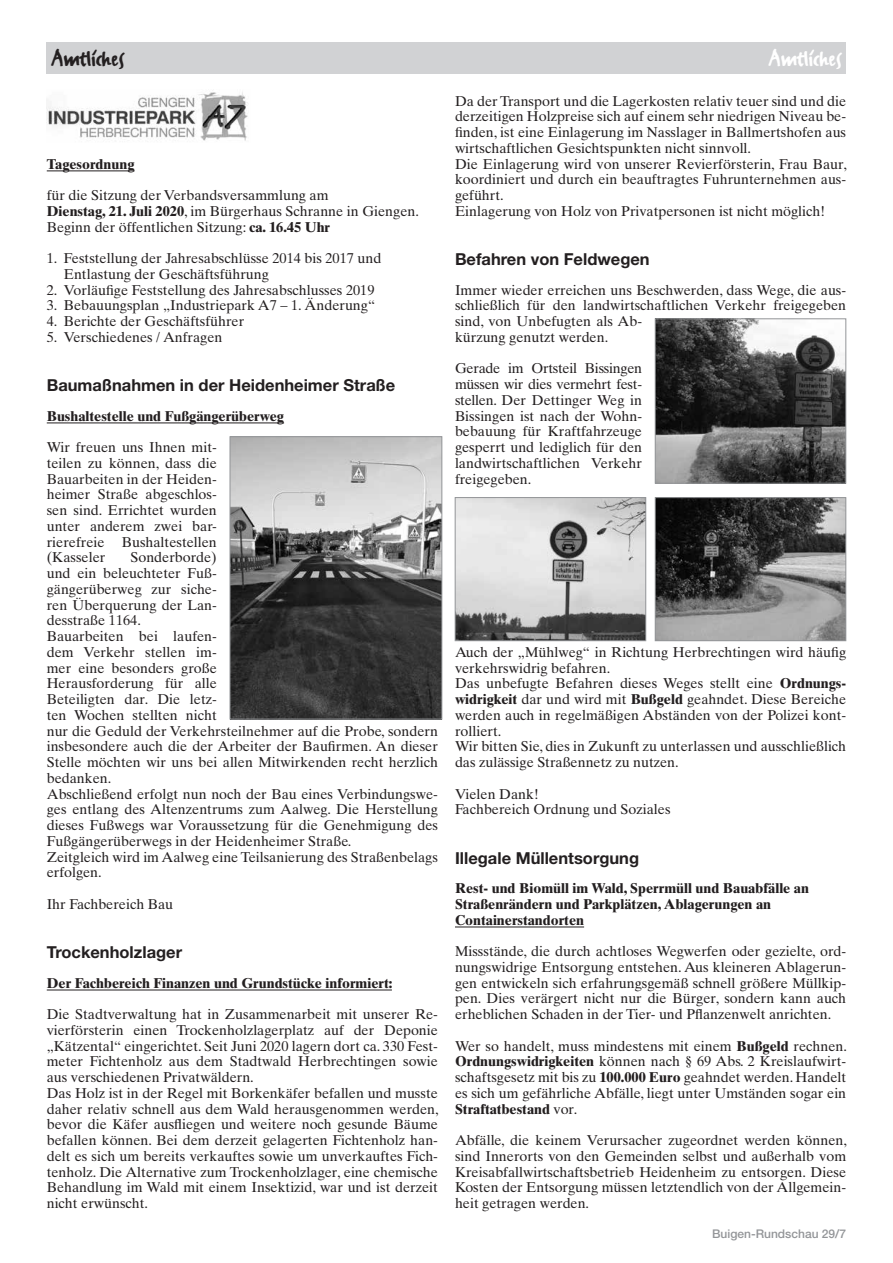
<style>
.page{position:relative;width:893px;height:1263px;background:#fff}
.page>*{position:absolute;margin:0;border:0;box-sizing:border-box;transform-origin:0 0}
.t1{font:27px "FF Erikrighthand";color:#231f20}
.t2{font:27px "FF Erikrighthand";color:#fff}
.t3{font:700 16.5px "Helvetica Neue";color:#231f20}
.t4{font:14.25px/15.8px "Times Ten";color:#231f20}
.t5{font:700 14.25px/15.8px "Times Ten";color:#231f20}
.t6{font:500 12px "Helvetica Neue";color:#939598}
.s1{font-weight:700}
</style>
<div class="page">
<hr style="left:47px;top:171px;width:87px;height:1px;background:#231f20">
<hr style="left:47px;top:423px;width:237px;height:1px;background:#231f20">
<hr style="left:47px;top:990px;width:345px;height:1px;background:#231f20">
<hr style="left:455px;top:927px;width:129px;height:1px;background:#231f20">
<div style="left:47px;top:43px;width:799px;height:31px;background:#d1d2d4"></div>
<img style="left:47px;top:92px;width:201px;height:49px">
<img style="left:232px;top:438px;width:208px;height:279px">
<div style="left:230px;top:436px;width:212px;height:283px;border:1px solid #939598"></div>
<img style="left:657px;top:320px;width:187px;height:162px">
<div style="left:655px;top:318px;width:191px;height:166px;border:1px solid #939598"></div>
<img style="left:457px;top:499px;width:187px;height:140px">
<div style="left:455px;top:497px;width:191px;height:144px;border:1px solid #939598"></div>
<img style="left:657px;top:499px;width:187px;height:140px">
<div style="left:655px;top:497px;width:191px;height:144px;border:1px solid #939598"></div>
<h1 class="t1" style="left:51px;top:42px;width:75px">Amtliches</h1>
<h1 class="t2" style="left:768px;top:42px;width:75px">Amtliches</h1>
<p class="t5" style="left:47px;top:156px;width:89px">Tagesordnung</p>
<p class="t4" style="left:47px;top:187px;width:374px">für die Sitzung der Verbandsversammlung am<br><span class="s1">Dienstag, 21. Juli 2020</span>, im Bürgerhaus Schranne in Giengen.<br>Beginn der öffentlichen Sitzung: <span class="s1">ca. 16.45 Uhr</span></p>
<p class="t4" style="left:64px;top:250px;width:319px;text-indent:-17px">1. Feststellung der Jahresabschlüsse 2014 bis 2017 und<br>Entlastung der Geschäftsführung</p>
<p class="t4" style="left:47px;top:282px;width:329px">2. Vorläufige Feststellung des Jahresabschlusses 2019</p>
<p class="t4" style="left:47px;top:297px;width:330px">3. Bebauungsplan „Industriepark A7 – 1. Änderung“</p>
<p class="t4" style="left:47px;top:313px;width:199px">4. Berichte der Geschäftsführer</p>
<p class="t4" style="left:47px;top:329px;width:177px">5. Verschiedenes / Anfragen</p>
<p class="t3" style="left:47px;top:375px;width:350px">Baumaßnahmen in der Heidenheimer Straße</p>
<p class="t5" style="left:47px;top:408px;width:239px">Bushaltestelle und Fußgängerüberweg</p>
<p class="t4" style="left:47px;top:439px;width:172px;text-align:justify">Wir freuen uns Ihnen mit&shy;teilen zu können, dass die Bauarbeiten in der Heiden&shy;heimer Straße abgeschlos&shy;sen sind. Errichtet wurden unter anderem zwei bar&shy;rierefreie Bushaltestellen (Kasseler</p>
<p class="t4" style="left:47px;top:549px;width:393px;text-indent:84px">Sonderborde)<br>und ein beleuchteter Fuß-<br>gängerüberweg zur siche-<br>ren Überquerung der Lan-<br>desstraße 1164.<br>Bauarbeiten bei laufen-<br>dem Verkehr stellen im-<br>mer eine besonders große<br>Herausforderung für alle<br>Beteiligten dar. Die letz-<br>ten Wochen stellten nicht<br>nur die Geduld der Verkehrsteilnehmer auf die Probe, sondern insbesondere auch die der Arbeiter der Baufirmen. An dieser Stelle möchten wir uns bei allen Mitwirkenden recht herzlich bedanken.<br>Abschließend erfolgt nun noch der Bau eines Verbindungswe&shy;ges entlang des Altenzentrums zum Aalweg. Die Herstellung dieses Fußwegs war Voraussetzung für die Genehmigung des Fußgängerüberwegs in der Heidenheimer Straße.<br>Zeitgleich wird im Aalweg eine Teilsanierung des Straßenbelags erfolgen.</p>
<p class="t4" style="left:47px;top:896px;width:128px">Ihr Fachbereich Bau</p>
<p class="t3" style="left:47px;top:942px;width:137px">Trockenholzlager</p>
<p class="t5" style="left:47px;top:975px;width:347px">Der Fachbereich Finanzen und Grundstücke informiert:</p>
<p class="t4" style="left:47px;top:1006px;width:393px">Die Stadtverwaltung hat in Zusammenarbeit mit unserer Re&shy;vierförsterin einen Trockenholzlagerplatz auf der Deponie „Kätzental“ eingerichtet. Seit Juni 2020 lagern dort ca. 330 Fest&shy;meter Fichtenholz aus dem Stadtwald Herbrechtingen sowie aus verschiedenen Privatwäldern.<br>Das Holz ist in der Regel mit Borkenkäfer befallen und musste daher relativ schnell aus dem Wald herausgenommen werden, bevor die Käfer ausfliegen und weitere noch gesunde Bäume befallen können. Bei dem derzeit gelagerten Fichtenholz han&shy;delt es sich um bereits verkauftes sowie um unverkauftes Fich&shy;tenholz. Die Alternative zum Trockenholzlager, eine chemische Behandlung im Wald mit einem Insektizid, war und ist derzeit nicht erwünscht.</p>
<p class="t4" style="left:455px;top:93px;width:393px">Da der Transport und die Lagerkosten relativ teuer sind und die derzeitigen Holzpreise sich auf einem sehr niedrigen Niveau be&shy;finden, ist eine Einlagerung im Nasslager in Ballmertshofen aus wirtschaftlichen Gesichtspunkten nicht sinnvoll.<br>Die Einlagerung wird von unserer Revierförsterin, Frau Baur, koordiniert und durch ein beauftragtes Fuhrunternehmen aus&shy;geführt.<br>Einlagerung von Holz von Privatpersonen ist nicht möglich!</p>
<p class="t3" style="left:455px;top:249px;width:196px">Befahren von Feldwegen</p>
<p class="t4" style="left:455px;top:282px;width:393px">Immer wieder erreichen uns Beschwerden, dass Wege, die aus&shy;schließlich für den landwirtschaftlichen Verkehr freigegeben sind, von Unbefugten als Ab-<br>kürzung genutzt werden.</p>
<p class="t4" style="left:455px;top:360px;width:189px;text-align:justify">Gerade im Ortsteil Bissingen müssen wir dies vermehrt fest&shy;stellen. Der Dettinger Weg in Bissingen ist nach der Wohn&shy;bebauung für Kraftfahrzeuge gesperrt und lediglich für den landwirtschaftlichen Verkehr freigegeben.</p>
<p class="t4" style="left:455px;top:644px;width:393px">Auch der „Mühlweg“ in Richtung Herbrechtingen wird häufig verkehrswidrig befahren.<br>Das unbefugte Befahren dieses Weges stellt eine <span class="s1">Ordnungs&shy;widrigkeit</span> dar und wird mit <span class="s1">Bußgeld</span> geahndet. Diese Bereiche werden auch in regelmäßigen Abständen von der Polizei kont&shy;rolliert.<br>Wir bitten Sie, dies in Zukunft zu unterlassen und ausschließlich das zulässige Straßennetz zu nutzen.</p>
<p class="t4" style="left:455px;top:786px;width:217px">Vielen Dank!<br>Fachbereich Ordnung und Soziales</p>
<p class="t3" style="left:455px;top:848px;width:186px">Illegale Müllentsorgung</p>
<p class="t5" style="left:455px;top:880px;width:355px">Rest- und Biomüll im Wald, Sperrmüll und Bauabfälle an<br>Straßenrändern und Parkplätzen, Ablagerungen an<br>Containerstandorten</p>
<p class="t4" style="left:455px;top:943px;width:393px;text-align:justify">Missstände, die durch achtloses Wegwerfen oder gezielte, ord&shy;nungswidrige Entsorgung entstehen. Aus kleineren Ablagerun&shy;gen entwickeln sich erfahrungsgemäß schnell größere Müllkip&shy;pen. Dies verärgert nicht nur die Bürger, sondern kann auch erheblichen Schaden in der Tier- und Pflanzenwelt anrichten.</p>
<p class="t4" style="left:455px;top:1038px;width:394px;text-align:justify">Wer so handelt, muss mindestens mit einem <span class="s1">Bußgeld</span> rechnen.<br><span class="s1">Ordnungswidrigkeiten</span> können nach § 69 Abs. 2 Kreislaufwirt&shy;schaftsgesetz mit bis zu <span class="s1">100.000 Euro</span> geahndet werden. Handelt es sich um gefährliche Abfälle, liegt unter Umständen sogar ein <span class="s1">Straftatbestand</span> vor.</p>
<p class="t4" style="left:455px;top:1132px;width:393px;text-align:justify">Abfälle, die keinem Verursacher zugeordnet werden können, sind Innerorts von den Gemeinden selbst und außerhalb vom Kreisabfallwirtschaftsbetrieb Heidenheim zu entsorgen. Diese Kosten der Entsorgung müssen letztendlich von der Allgemein&shy;heit getragen werden.</p>
<p class="t6" style="left:712px;top:1227px;width:136px">Buigen-Rundschau 29/7</p>
</div>
